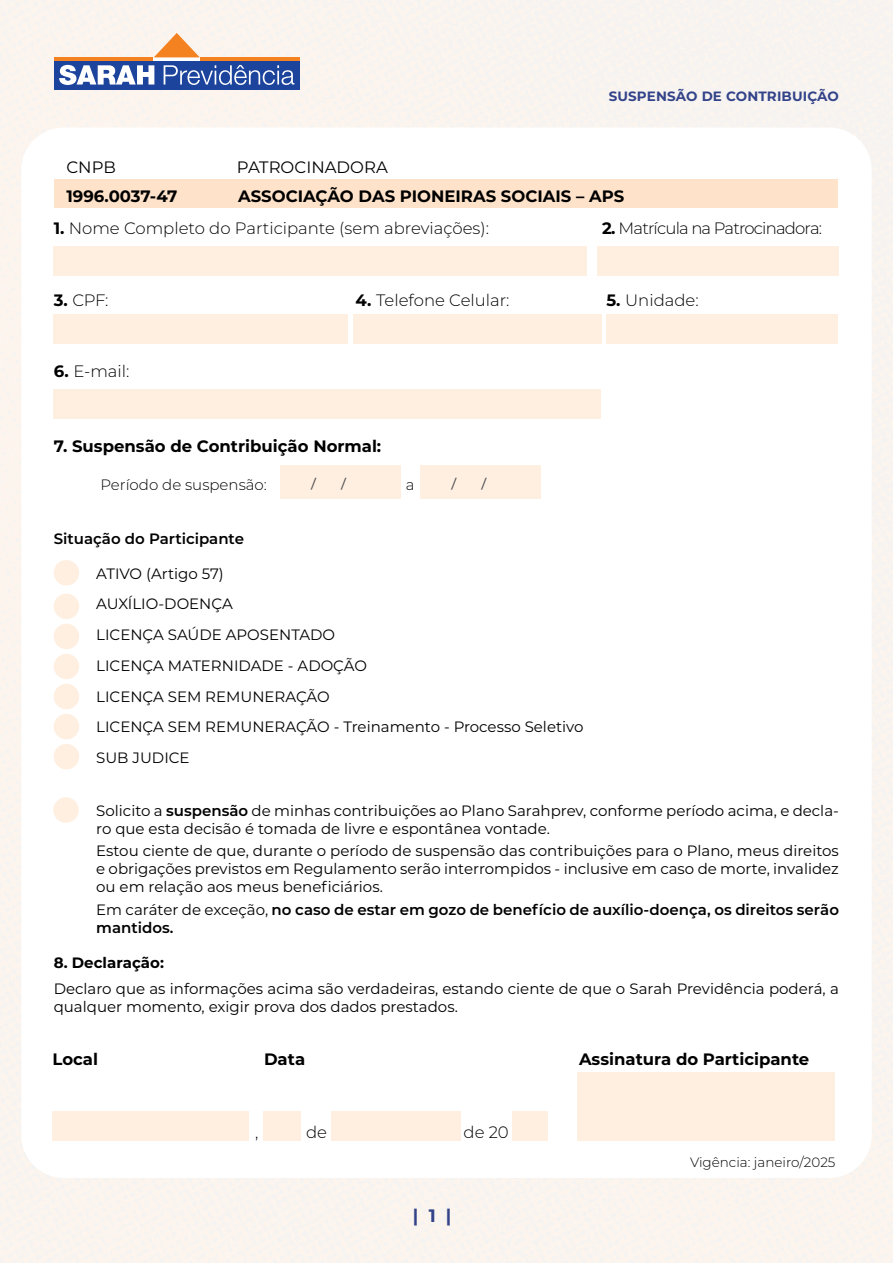
<style>
.page{position:relative;width:893px;height:1263px;background:#f9f4ef}
.page>*{position:absolute;margin:0;border:0;box-sizing:border-box;transform-origin:0 0}
.t1{font:700 18px "Montserrat";color:#334389}
.t2{font:700 16.5px "Montserrat";color:#000}
.t3{font:300 16.5px "Montserrat";color:#000}
.t4{font:300 16.5px "Montserrat";letter-spacing:-.05em;color:#000}
.t5{font:16.5px "Montserrat";color:#000}
.t6{font:16.35px "Myriad Pro";color:#4d4d4f}
.t7{font:15px/30.8px "Montserrat";color:#000}
.t8{font:600 15px/18px "Montserrat";color:#000}
.t9{font:300 15px "Montserrat";color:#000}
.t10{font:700 15px "Montserrat";color:#000}
.t11{font:700 13.5px "Montserrat";letter-spacing:.01em;color:#334389}
.t12{font:300 13.5px "Montserrat";color:#000}
.s1{font-weight:700}
.s2{font-weight:600}
.s3{font-weight:400}
</style>
<div class="page">
<div style="left:21px;top:128px;width:851px;height:1050px;background:#fff;border-radius:43px"></div>
<div style="left:54px;top:61px;width:245px;height:29px;background:#1c449c"></div>
<hr style="left:54px;top:57px;width:245px;height:4px;background:#f58220">
<svg style="left:154px;top:57px;width:46px;height:4px"></svg>
<svg style="left:154px;top:33px;width:46px;height:24px"></svg>
<svg style="left:59px;top:65px;width:95px;height:20px"></svg>
<svg style="left:164px;top:65px;width:130px;height:20px"></svg>
<div style="left:53px;top:246px;width:534px;height:30px;background:#ffefe1"></div>
<div style="left:53px;top:389px;width:548px;height:29px;background:#ffefe1"></div>
<div style="left:280px;top:465px;width:121px;height:33px;background:#ffefe1"></div>
<div style="left:420px;top:465px;width:121px;height:33px;background:#ffefe1"></div>
<div style="left:606px;top:315px;width:231px;height:29px;background:#ffefe1"></div>
<div style="left:598px;top:246px;width:241px;height:30px;background:#ffefe1"></div>
<div style="left:54px;top:315px;width:294px;height:29px;background:#ffefe1"></div>
<div style="left:353px;top:315px;width:248px;height:29px;background:#ffefe1"></div>
<div style="left:52px;top:1111px;width:197px;height:30px;background:#ffefe1"></div>
<div style="left:577px;top:1072px;width:257px;height:69px;background:#ffefe1"></div>
<div style="left:263px;top:1111px;width:38px;height:30px;background:#ffefe1"></div>
<div style="left:332px;top:1111px;width:129px;height:30px;background:#ffefe1"></div>
<div style="left:512px;top:1111px;width:36px;height:30px;background:#ffefe1"></div>
<div style="left:54px;top:180px;width:783px;height:28px;background:#fee2c9"></div>
<div style="left:53px;top:797px;width:26px;height:26px;background:#ffefe1;border-radius:50%"></div>
<div style="left:54px;top:560px;width:25px;height:25px;background:#ffefe1;border-radius:50%"></div>
<div style="left:54px;top:594px;width:25px;height:25px;background:#ffefe1;border-radius:50%"></div>
<div style="left:54px;top:624px;width:25px;height:25px;background:#ffefe1;border-radius:50%"></div>
<div style="left:54px;top:654px;width:25px;height:25px;background:#ffefe1;border-radius:50%"></div>
<div style="left:54px;top:684px;width:25px;height:25px;background:#ffefe1;border-radius:50%"></div>
<div style="left:54px;top:714px;width:25px;height:25px;background:#ffefe1;border-radius:50%"></div>
<div style="left:54px;top:744px;width:25px;height:25px;background:#ffefe1;border-radius:50%"></div>
<p class="t11" style="left:609px;top:86px;width:232px">SUSPENSÃO DE CONTRIBUIÇÃO</p>
<p class="t5" style="left:66px;top:156px;width:51px">CNPB</p>
<p class="t5" style="left:237px;top:156px;width:152px">PATROCINADORA</p>
<p class="t2" style="left:66px;top:184px;width:112px">1996.0037-47</p>
<p class="t2" style="left:238px;top:184px;width:388px">ASSOCIAÇÃO DAS PIONEIRAS SOCIAIS – APS</p>
<p class="t3" style="left:54px;top:217px;width:437px"><span class="s1">1.</span> Nome Completo do Participante (sem abreviações):</p>
<p class="t4" style="left:602px;top:217px;width:221px"><span class="s1">2.</span> Matrícula na Patrocinadora:</p>
<p class="t3" style="left:54px;top:289px;width:56px"><span class="s1">3.</span> CPF:</p>
<p class="t3" style="left:355px;top:289px;width:156px"><span class="s1">4.</span> Telefone Celular:</p>
<p class="t3" style="left:606px;top:289px;width:94px"><span class="s1">5.</span> Unidade:</p>
<p class="t3" style="left:54px;top:360px;width:77px"><span class="s1">6.</span> E-mail:</p>
<p class="t2" style="left:54px;top:434px;width:329px">7. Suspensão de Contribuição Normal:</p>
<p class="t9" style="left:100px;top:474px;width:168px">Período de suspensão:</p>
<p class="t9" style="left:406px;top:474px;width:10px">a</p>
<p class="t8" style="left:54px;top:528px;width:192px">Situação do Participante</p>
<p class="t7" style="left:96px;top:557px;width:489px">ATIVO (Artigo 57)<br>AUXÍLIO-DOENÇA<br>LICENÇA SAÚDE APOSENTADO<br>LICENÇA MATERNIDADE - ADOÇÃO<br>LICENÇA SEM REMUNERAÇÃO<br>LICENÇA SEM REMUNERAÇÃO - Treinamento - Processo Seletivo<br>SUB JUDICE</p>
<p class="t6" style="left:311px;top:474px;width:7px">/</p>
<p class="t6" style="left:341px;top:474px;width:7px">/</p>
<p class="t6" style="left:451px;top:474px;width:7px">/</p>
<p class="t6" style="left:481px;top:474px;width:7px">/</p>
<p class="t7" style="left:96px;top:801px;width:744px;line-height:18px">Solicito a <span class="s2">suspensão</span> de minhas contribuições ao Plano Sarahprev, conforme período acima, e decla&shy;ro que esta decisão é tomada de livre e espontânea vontade.</p>
<p class="t7" style="left:96px;top:841px;width:744px;line-height:18px;text-align:justify">Estou ciente de que, durante o período de suspensão das contribuições para o Plano, meus direitos e obrigações previstos em Regulamento serão interrompidos - inclusive em caso de morte, invalidez ou em relação aos meus beneficiários.</p>
<p class="t8" style="left:96px;top:900px;width:744px"><span class="s3">Em caráter de exceção,</span> no caso de estar em gozo de benefício de auxílio-doença, os direitos serão mantidos.</p>
<p class="t10" style="left:54px;top:951px;width:112px">8. Declaração:</p>
<p class="t7" style="left:54px;top:979px;width:787px;line-height:18px">Declaro que as informações acima são verdadeiras, estando ciente de que o Sarah Previdência poderá, a qualquer momento, exigir prova dos dados prestados.</p>
<p class="t2" style="left:52px;top:1047px;width:47px">Local</p>
<p class="t2" style="left:264px;top:1047px;width:43px">Data</p>
<p class="t2" style="left:579px;top:1047px;width:232px">Assinatura do Participante</p>
<p class="t3" style="left:255px;top:1121px;width:5px">,</p>
<p class="t3" style="left:306px;top:1121px;width:22px">de</p>
<p class="t3" style="left:463px;top:1121px;width:47px">de 20</p>
<p class="t1" style="left:413px;top:1203px;width:40px">| 1 |</p>
<p class="t12" style="left:690px;top:1153px;width:147px">Vigência: janeiro/2025</p>
</div>
